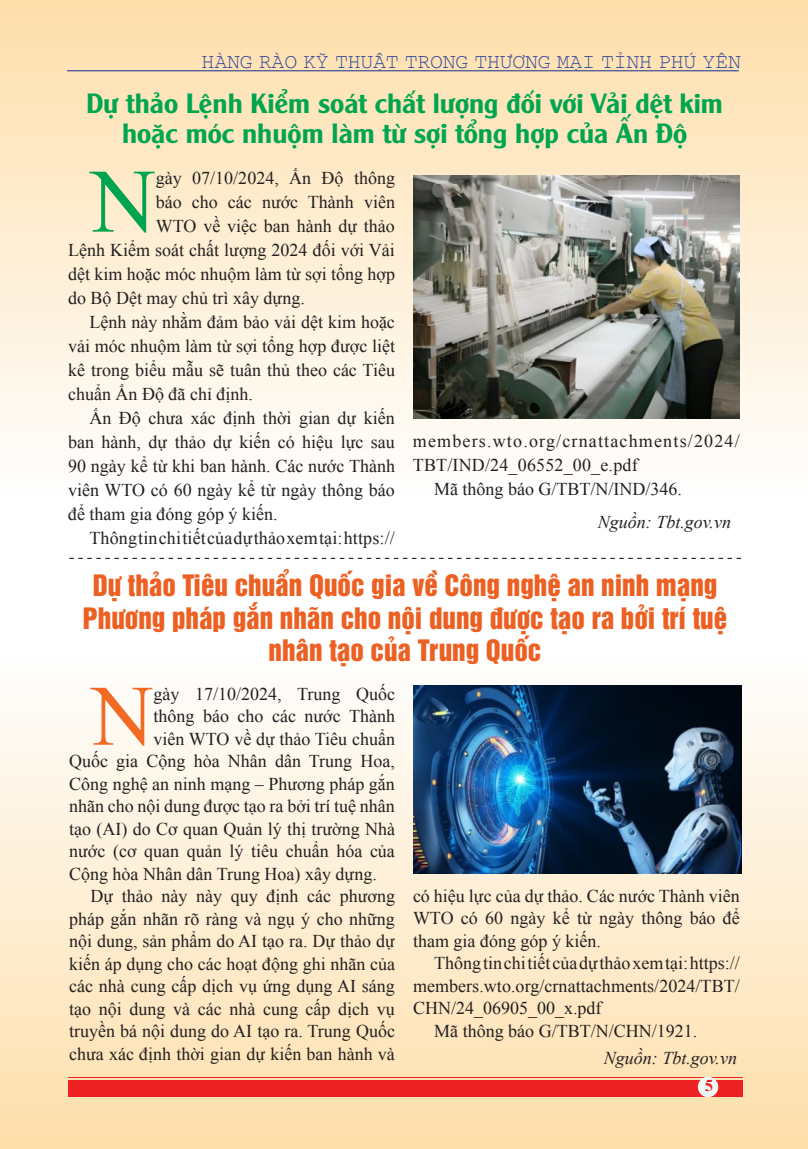
<style>
.page{position:relative;width:808px;height:1149px;background:#fff}
.page>*{position:absolute;margin:0;border:0;box-sizing:border-box;transform-origin:0 0}
.t1{font:90.45px "Times New Roman";color:#00a34f}
.t2{font:85.95px "Times New Roman";color:#f36a24}
.t3{font:27px/32.4px "UTM Helvet Ins";color:#ec6123;text-align:center}
.t4{font:27px/30px "UTM Alexander";color:#00a54f;text-align:center}
.t5{font:18px/22.5px "Times New Roman";color:#231f20;text-align:justify}
.t6{font:18px/24px "Times New Roman";letter-spacing:.065em;color:#231f20}
.t7{font:18px "VNI Couri";color:#2b3f99}
.t8{font:italic 18px "Times New Roman";color:#231f20}
.t9{font:700 16.5px "Times New Roman";color:#ee1d23}
</style>
<div class="page">
<div style="left:0;top:0;width:808px;height:493px;background:linear-gradient(to bottom,#fedfab,#fdfdfd)"></div>
<div style="left:0;top:655px;width:808px;height:493px;background:linear-gradient(to bottom,#fefffe,#fedca9)"></div>
<hr style="left:67px;top:70px;width:672px;height:1px;background:#2e3f99">
<div style="left:68px;top:1079px;width:674px;height:17px;background:#ee2123"></div>
<hr style="left:68px;top:1076px;width:674px;height:1px;background:#ee2123">
<div style="left:698px;top:1076px;width:20px;height:20px;background:#f0f9f7;border-radius:50%"></div>
<svg style="left:69px;top:557px;width:672px;height:1px"></svg>
<img style="left:413px;top:685px;width:329px;height:187px">
<img style="left:413px;top:175px;width:327px;height:243px">
<p class="t7" style="left:202px;top:50px;width:540px">HAØNG RAØO KYÕ THUAÄT TRONG THÖÔNG MAÏI TÆNH PHUÙ YEÂN</p>
<p class="t4" style="left:86px;top:86px;width:638px">Dự thảo Lệnh Kiểm soát chất lượng đối với Vải dệt kim hoặc móc nhuộm làm từ sợi tổng hợp của Ấn Độ</p>
<p class="t1" style="left:91px;top:140px;width:67px">N</p>
<p class="t5" style="left:156px;top:166px;width:241px">gày 07/10/2024, Ấn Độ thông</p>
<p class="t5" style="left:156px;top:190px;width:241px">báo cho các nước Thành viên</p>
<p class="t5" style="left:156px;top:214px;width:240px">WTO về việc ban hành dự thảo</p>
<p class="t5" style="left:68px;top:238px;width:328px">Lệnh Kiểm soát chất lượng 2024 đối với Vải</p>
<p class="t5" style="left:68px;top:262px;width:328px">dệt kim hoặc móc nhuộm làm từ sợi tổng hợp</p>
<p class="t5" style="left:68px;top:286px;width:238px">do Bộ Dệt may chủ trì xây dựng.</p>
<p class="t5" style="left:68px;top:309px;width:328px;line-height:24px;text-indent:21px">Lệnh này nhằm đảm bảo vải dệt kim hoặc vải móc nhuộm làm từ sợi tổng hợp được liệt kê trong biểu mẫu sẽ tuân thủ theo các Tiêu chuẩn Ấn Độ đã chỉ định.</p>
<p class="t5" style="left:68px;top:405px;width:328px;line-height:24px;text-indent:21px">Ấn Độ chưa xác định thời gian dự kiến ban hành, dự thảo dự kiến có hiệu lực sau 90 ngày kể từ khi ban hành. Các nước Thành viên WTO có 60 ngày kể từ ngày thông báo để tham gia đóng góp ý kiến.</p>
<p class="t5" style="left:89px;top:526px;width:307px">Thông tin chi tiết của dự thảo xem tại: https://</p>
<p class="t6" style="left:413px;top:428px;width:328px">members.wto.org/crnattachments/2024/<br>TBT/IND/24_06552_00_e.pdf</p>
<p class="t5" style="left:434px;top:477px;width:249px">Mã thông báo G/TBT/N/IND/346.</p>
<p class="t8" style="left:598px;top:509px;width:135px">Nguồn: Tbt.gov.vn</p>
<p class="t3" style="left:83px;top:567px;width:646px">Dự thảo Tiêu chuẩn Quốc gia về Công nghệ an ninh mạng<br>Phương pháp gắn nhãn cho nội dung được tạo ra bởi trí tuệ</p>
<p class="t3" style="left:269px;top:631px;width:274px">nhân tạo của Trung Quốc</p>
<p class="t2" style="left:91px;top:658px;width:64px">N</p>
<p class="t5" style="left:154px;top:682px;width:243px">gày 17/10/2024, Trung Quốc</p>
<p class="t5" style="left:154px;top:704px;width:243px">thông báo cho các nước Thành</p>
<p class="t5" style="left:154px;top:727px;width:243px">viên WTO về dự thảo Tiêu chuẩn</p>
<p class="t5" style="left:69px;top:749px;width:327px">Quốc gia Cộng hòa Nhân dân Trung Hoa,</p>
<p class="t5" style="left:69px;top:772px;width:327px">Công nghệ an ninh mạng – Phương pháp gắn</p>
<p class="t5" style="left:69px;top:794px;width:327px">nhãn cho nội dung được tạo ra bởi trí tuệ nhân</p>
<p class="t5" style="left:69px;top:817px;width:327px">tạo (AI) do Cơ quan Quản lý thị trường Nhà</p>
<p class="t5" style="left:69px;top:839px;width:327px">nước (cơ quan quản lý tiêu chuẩn hóa của</p>
<p class="t5" style="left:69px;top:862px;width:309px">Cộng hòa Nhân dân Trung Hoa) xây dựng.</p>
<p class="t5" style="left:69px;top:884px;width:327px;text-align:left;text-indent:21px">Dự thảo này này quy định các phương pháp gắn nhãn rõ ràng và ngụ ý cho những nội dung, sản phẩm do AI tạo ra. Dự thảo dự kiến áp dụng cho các hoạt động ghi nhãn của các nhà cung cấp dịch vụ ứng dụng AI sáng tạo nội dung và các nhà cung cấp dịch vụ truyền bá nội dung do AI tạo ra. Trung Quốc chưa xác định thời gian dự kiến ban hành và</p>
<p class="t5" style="left:413px;top:884px;width:328px">có hiệu lực của dự thảo. Các nước Thành viên WTO có 60 ngày kể từ ngày thông báo để tham gia đóng góp ý kiến.</p>
<p class="t5" style="left:413px;top:951px;width:328px;text-indent:21px">Thông tin chi tiết của dự thảo xem tại: https:// members.wto.org/crnattachments/2024/TBT/ CHN/24_06905_00_x.pdf</p>
<p class="t5" style="left:434px;top:1019px;width:264px">Mã thông báo G/TBT/N/CHN/1921.</p>
<p class="t8" style="left:604px;top:1045px;width:135px">Nguồn: Tbt.gov.vn</p>
<p class="t9" style="left:705px;top:1073px;width:10px">5</p>
</div>
